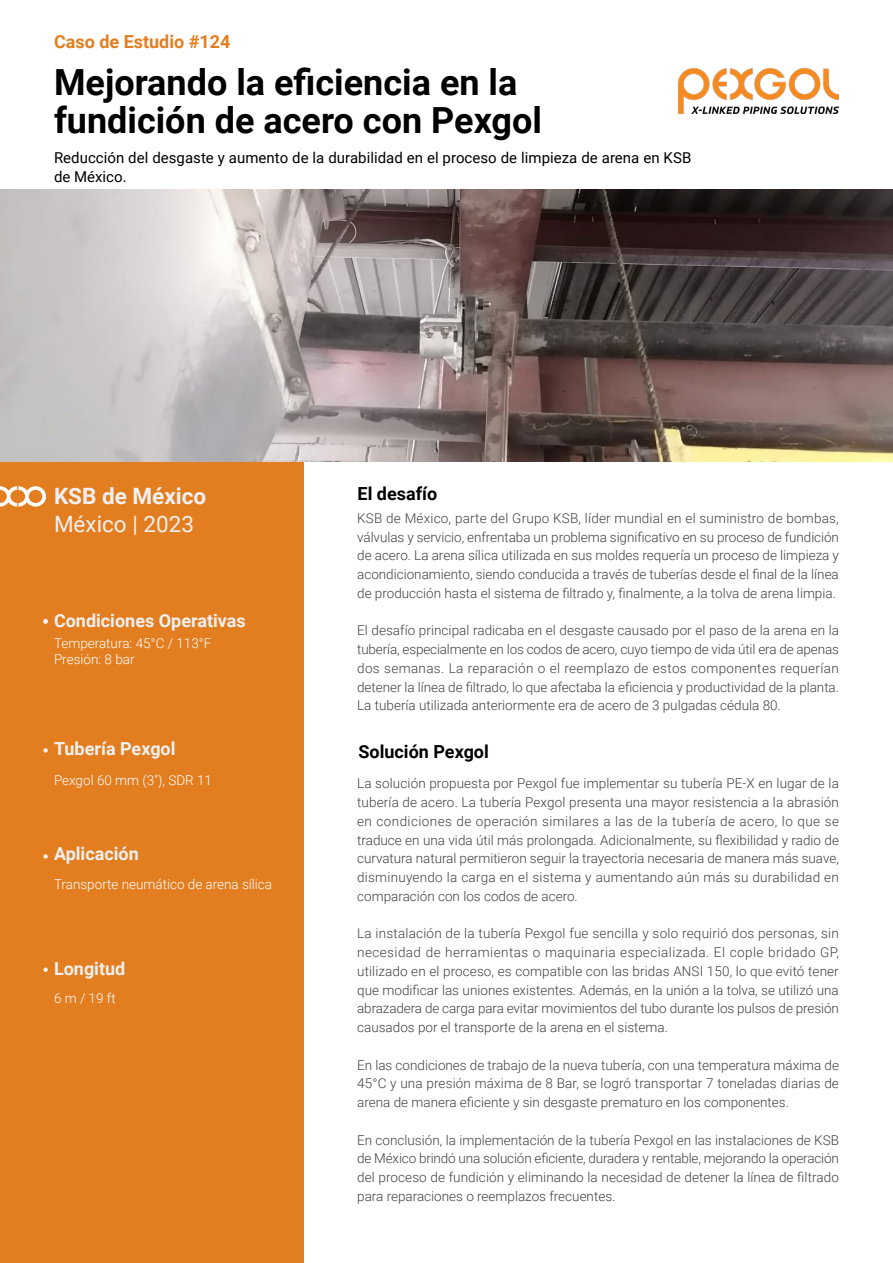
<style>
.page{position:relative;width:893px;height:1263px;background:#fff}
.page>*{position:absolute;margin:0;border:0;box-sizing:border-box;transform-origin:0 0}
.t1{font:700 36px/37.5px "Roboto";color:#000}
.t2{font:700 22.5px "Roboto";color:#f0f0f0}
.t3{font:22.5px "Roboto";color:#f0f0f0}
.t4{font:700 18px "Roboto";color:#f0f0f0}
.t5{font:700 18px "Roboto";color:#000}
.t6{font:700 18px "Roboto";color:#e37e20}
.t7{font:15px/18.8px "Roboto";color:#000}
.t8{font:300 13.5px/18.8px "Roboto";color:#414042;text-align:justify}
.t9{font:300 13.5px/16.2px "Roboto";color:#fff}
</style>
<div class="page">
<div style="left:0;top:462px;width:303px;height:801px;background:#e37e20"></div>
<img style="left:678px;top:68px;width:160px;height:45px">
<svg style="left:0;top:486px;width:46px;height:21px"></svg>
<svg style="left:43px;top:748px;width:5px;height:4px"></svg>
<svg style="left:43px;top:854px;width:5px;height:5px"></svg>
<svg style="left:43px;top:967px;width:5px;height:5px"></svg>
<img style="left:0;top:189px;width:893px;height:272px">
<svg style="left:43px;top:619px;width:5px;height:5px"></svg>
<h3 class="t6" style="left:54px;top:29px;width:178px">Caso de Estudio #124</h3>
<h1 class="t1" style="left:54px;top:62px;width:490px">Mejorando la eficiencia en la fundición de acero con Pexgol</h1>
<p class="t7" style="left:54px;top:148px;width:639px">Reducción del desgaste y aumento de la durabilidad en el proceso de limpieza de arena en KSB de México.</p>
<h2 class="t2" style="left:54px;top:480px;width:154px">KSB de México</h2>
<h2 class="t3" style="left:54px;top:508px;width:142px">México | 2023</h2>
<h3 class="t4" style="left:54px;top:608px;width:193px">Condiciones Operativas</h3>
<p class="t9" style="left:54px;top:635px;width:159px">Temperatura: 45°C / 113°F<br>Presión: 8 bar</p>
<h3 class="t5" style="left:358px;top:481px;width:81px">El desafío</h3>
<p class="t8" style="left:357px;top:508px;width:483px">KSB de México, parte del Grupo KSB, líder mundial en el suministro de bombas, válvulas y servicio, enfrentaba un problema significativo en su proceso de fundición de acero. La arena sílica utilizada en sus moldes requería un proceso de limpieza y acondicionamiento, siendo conducida a través de tuberías desde el final de la línea de producción hasta el sistema de filtrado y, finalmente, a la tolva de arena limpia.</p>
<p class="t8" style="left:357px;top:621px;width:483px">El desafío principal radicaba en el desgaste causado por el paso de la arena en la tubería, especialmente en los codos de acero, cuyo tiempo de vida útil era de apenas dos semanas. La reparación o el reemplazo de estos componentes requerían detener la línea de filtrado, lo que afectaba la eficiencia y productividad de la planta.<br>La tubería utilizada anteriormente era de acero de 3 pulgadas cédula 80.</p>
<h3 class="t4" style="left:54px;top:736px;width:123px">Tubería Pexgol</h3>
<h3 class="t5" style="left:358px;top:739px;width:132px">Solución Pexgol</h3>
<p class="t9" style="left:54px;top:772px;width:159px">Pexgol 60 mm (3"), SDR 11</p>
<h3 class="t4" style="left:54px;top:841px;width:86px">Aplicación</h3>
<p class="t9" style="left:54px;top:876px;width:220px">Transporte neumático de arena sílica</p>
<h3 class="t4" style="left:54px;top:956px;width:73px">Longitud</h3>
<p class="t9" style="left:54px;top:990px;width:63px">6 m / 19 ft</p>
<p class="t8" style="left:357px;top:774px;width:483px">La solución propuesta por Pexgol fue implementar su tubería PE-X en lugar de la tubería de acero. La tubería Pexgol presenta una mayor resistencia a la abrasión en condiciones de operación similares a las de la tubería de acero, lo que se traduce en una vida útil más prolongada. Adicionalmente, su flexibilidad y radio de curvatura natural permitieron seguir la trayectoria necesaria de manera más suave, disminuyendo la carga en el sistema y aumentando aún más su durabilidad en comparación con los codos de acero.</p>
<p class="t8" style="left:357px;top:924px;width:483px">La instalación de la tubería Pexgol fue sencilla y solo requirió dos personas, sin necesidad de herramientas o maquinaria especializada. El cople bridado GP, utilizado en el proceso, es compatible con las bridas ANSI 150, lo que evitó tener que modificar las uniones existentes. Además, en la unión a la tolva, se utilizó una abrazadera de carga para evitar movimientos del tubo durante los pulsos de presión causados por el transporte de la arena en el sistema.</p>
<p class="t8" style="left:357px;top:1055px;width:483px">En las condiciones de trabajo de la nueva tubería, con una temperatura máxima de 45°C y una presión máxima de 8 Bar, se logró transportar 7 toneladas diarias de arena de manera eficiente y sin desgaste prematuro en los componentes.</p>
<p class="t8" style="left:357px;top:1130px;width:483px">En conclusión, la implementación de la tubería Pexgol en las instalaciones de KSB de México brindó una solución eficiente, duradera y rentable, mejorando la operación del proceso de fundición y eliminando la necesidad de detener la línea de filtrado para reparaciones o reemplazos frecuentes.</p>
</div>
